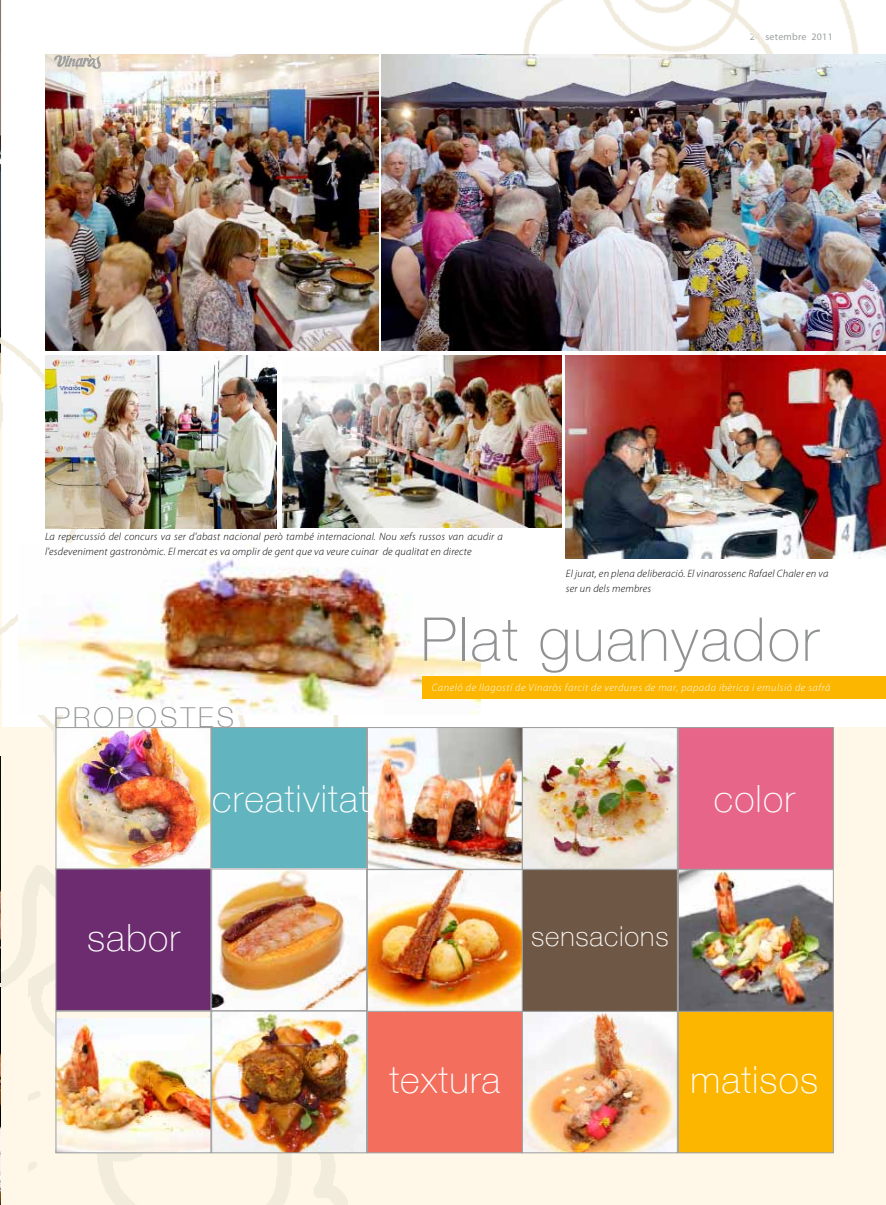
<style>
.page{position:relative;width:886px;height:1205px;background:#fff}
.page>*{position:absolute;margin:0;border:0;box-sizing:border-box;transform-origin:0 0}
.t1{font:100 60.5px "Helve Nue";letter-spacing:.03em;color:#8f9193}
.t2{font:100 37.5px "Helve Nue";letter-spacing:.03em;color:#fff}
.t3{font:100 27.5px "Helve Nue";letter-spacing:.03em;color:#fff}
.t4{font:100 27.38px "Helve Nue";letter-spacing:.12em;color:#8f9193}
.t5{font:italic 300 10.62px/15px "Myriad Pro";letter-spacing:.02em;color:#000}
.t6{font:italic 300 10.62px "Myriad Pro";letter-spacing:.05em;color:#fff}
.t7{font:10px "Myriad Pro";letter-spacing:.025em;color:#9c9e9f}
</style>
<div class="page">
<div style="left:0;top:727px;width:886px;height:478px;background:#fff8e8"></div>
<img style="left:490px;top:0;width:396px;height:559px">
<img style="left:0;top:0;width:1px;height:373px">
<img style="left:0;top:305px;width:216px;height:683px">
<img style="left:28px;top:715px;width:442px;height:490px">
<img style="left:381px;top:54px;width:505px;height:296px">
<img style="left:45px;top:54px;width:333px;height:296px">
<svg style="left:54px;top:54px;width:47px;height:15px"></svg>
<img style="left:0;top:988px;width:1px;height:217px">
<img style="left:0;top:757px;width:1px;height:225px">
<img style="left:57px;top:729px;width:152px;height:139px">
<div style="left:55px;top:727px;width:156px;height:143px;border:1px solid #9c9e9f"></div>
<div style="left:211px;top:727px;width:156px;height:143px;background:#62b4bf;border:1px solid #9c9e9f"></div>
<img style="left:369px;top:729px;width:307px;height:139px">
<div style="left:367px;top:727px;width:156px;height:143px;border:1px solid #9c9e9f"></div>
<div style="left:522px;top:727px;width:156px;height:143px;border:1px solid #9c9e9f"></div>
<div style="left:678px;top:727px;width:156px;height:143px;background:#e76589;border:1px solid #9c9e9f"></div>
<div style="left:55px;top:868px;width:156px;height:143px;background:#6d2c70;border:1px solid #9c9e9f"></div>
<img style="left:213px;top:870px;width:152px;height:281px">
<div style="left:211px;top:868px;width:156px;height:143px;border:1px solid #9c9e9f"></div>
<img style="left:57px;top:1019px;width:152px;height:132px">
<div style="left:55px;top:1010px;width:156px;height:143px;border:1px solid #9c9e9f"></div>
<div style="left:211px;top:1010px;width:156px;height:143px;border:1px solid #9c9e9f"></div>
<div style="left:367px;top:1010px;width:156px;height:143px;background:#f36e5d;border:1px solid #9c9e9f"></div>
<img style="left:524px;top:1012px;width:152px;height:139px">
<div style="left:522px;top:1010px;width:156px;height:143px;border:1px solid #9c9e9f"></div>
<div style="left:678px;top:1010px;width:156px;height:143px;background:#fcb600;border:1px solid #9c9e9f"></div>
<img style="left:369px;top:871px;width:152px;height:139px">
<div style="left:367px;top:869px;width:156px;height:143px;border:1px solid #9c9e9f"></div>
<div style="left:522px;top:869px;width:156px;height:143px;background:#6e5745;border:1px solid #9c9e9f"></div>
<img style="left:680px;top:871px;width:152px;height:139px">
<div style="left:678px;top:869px;width:156px;height:143px;border:1px solid #9c9e9f"></div>
<img style="left:18px;top:544px;width:462px;height:171px">
<img style="left:283px;top:355px;width:278px;height:173px">
<img style="left:45px;top:355px;width:232px;height:174px">
<img style="left:566px;top:355px;width:320px;height:203px">
<div style="left:422px;top:676px;width:464px;height:23px;background:#fcb600"></div>
<p class="t7" style="left:750px;top:31px;width:84px">24 setembre 2011</p>
<p class="t5" style="left:45px;top:529px;width:459px">La repercussió del concurs va ser d'abast nacional però també internacional. Nou xefs russos van acudir a l'esdeveniment gastronòmic. El mercat es va omplir de gent que va veure cuinar de qualitat en directe</p>
<p class="t5" style="left:566px;top:566px;width:264px">El jurat, en plena deliberació. El vinarossenc Rafael Chaler en va ser un dels membres</p>
<h1 class="t1" style="left:421px;top:602px;width:400px">Plat guanyador</h1>
<h3 class="t4" style="left:54px;top:700px;width:182px">PROPOSTES</h3>
<h2 class="t2" style="left:212px;top:775px;width:158px">creativitat</h2>
<h2 class="t2" style="left:87px;top:915px;width:94px">sabor</h2>
<p class="t6" style="left:432px;top:681px;width:400px">Caneló de llagostí de Vinaròs farcit de verdures de mar, papada ibèrica i emulsió de safrà</p>
<h3 class="t3" style="left:531px;top:919px;width:139px">sensacions</h3>
<h2 class="t2" style="left:714px;top:775px;width:82px">color</h2>
<h2 class="t2" style="left:389px;top:1057px;width:112px">textura</h2>
<h2 class="t2" style="left:690px;top:1057px;width:129px">matisos</h2>
</div>
